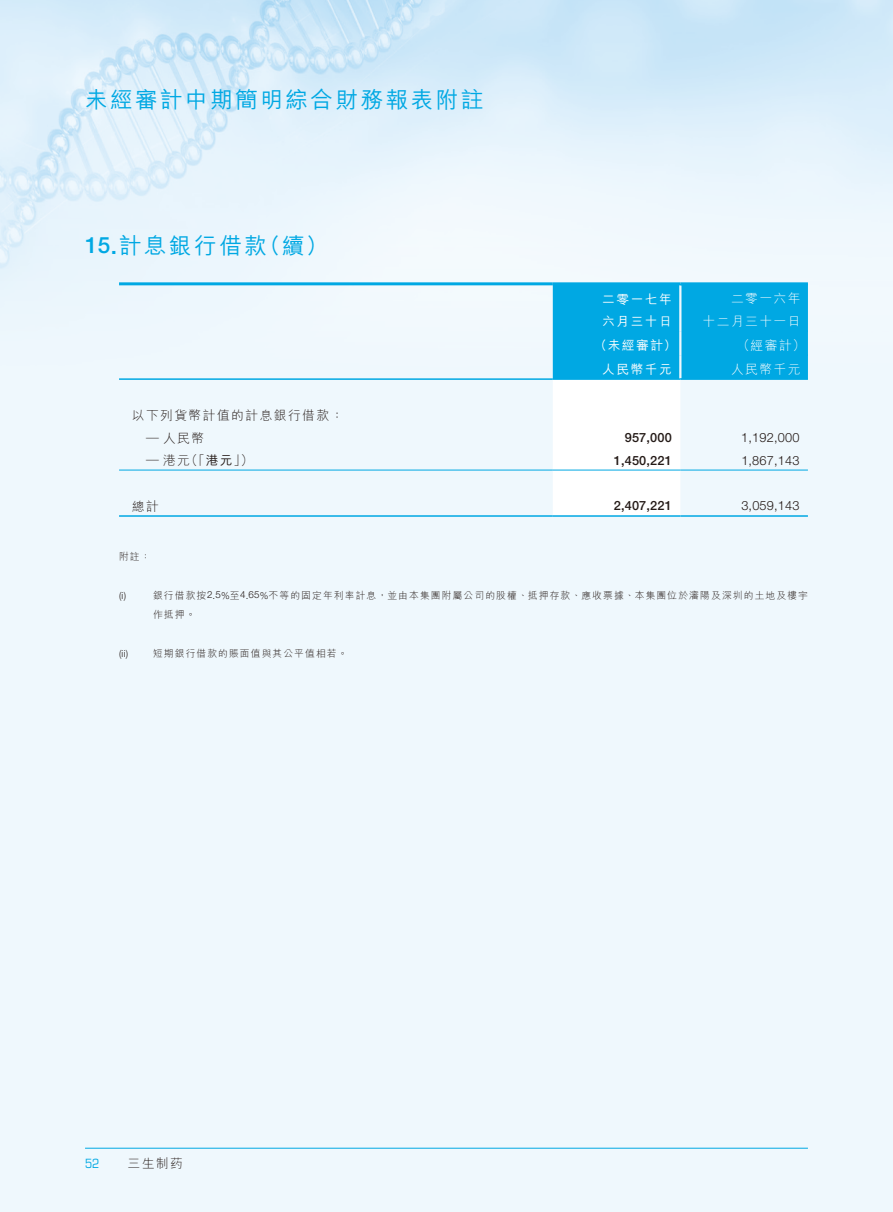
<style>
.page{position:relative;width:893px;height:1212px;background:#eff8fd}
.page>*{position:absolute;margin:0;border:0;box-sizing:border-box;transform-origin:0 0}
.t1{font:500 22.5px "M Hei HK";letter-spacing:.115em;color:#00a8e3}
.t2{font:300 12.75px/22.5px "M Hei HK";letter-spacing:.115em;color:#231916}
.t3{font:300 12.75px "Helvetica Neue";letter-spacing:.015em;color:#231916}
.t4{font:500 12.75px "Helvetica Neue";letter-spacing:.015em;color:#231916}
.t5{font:300 12.75px/22.5px "M Hei HK";letter-spacing:.115em;color:#fff;text-align:right}
.t6{font:500 12.75px/22.5px "M Hei HK";letter-spacing:.115em;color:#fff}
.t7{font:condensed 12.75px "Eurostile";color:#00a8e3}
.t8{font:300 9.75px/19.5px "M Hei HK";letter-spacing:.115em;color:#231916}
.t9{font:300 9.75px "Helvetica Neue";color:#231916}
.s1{font-family:"Helvetica Neue"}
.s2{font-weight:500}
</style>
<div class="page">
<img style="left:0;top:0;width:893px;height:470px">
<hr style="left:85px;top:1148px;width:723px;height:1px;background:#00a8e3">
<svg style="left:553px;top:285px;width:255px;height:230px"></svg>
<hr style="left:119px;top:282px;width:434px;height:3px;background:#00a8e3">
<hr style="left:553px;top:282px;width:127px;height:3px;background:#00a8e3">
<hr style="left:681px;top:330px;width:127px;height:2px;background:#00a8e3">
<hr style="left:681px;top:354px;width:127px;height:2px;background:#00a8e3">
<hr style="left:119px;top:378px;width:434px;height:2px;background:#00a8e3">
<hr style="left:553px;top:378px;width:127px;height:2px;background:#00a8e3">
<hr style="left:119px;top:515px;width:434px;height:2px;background:#00a8e3">
<hr style="left:553px;top:515px;width:127px;height:2px;background:#00a8e3">
<hr style="left:680px;top:515px;width:128px;height:2px;background:#00a8e3">
<hr style="left:119px;top:470px;width:434px;height:1px;background:#00a8e3">
<hr style="left:553px;top:470px;width:127px;height:1px;background:#00a8e3">
<hr style="left:680px;top:470px;width:128px;height:1px;background:#00a8e3">
<hr style="left:679px;top:285px;width:2px;height:46px;background:#eff8fd">
<hr style="left:679px;top:331px;width:2px;height:24px;background:#eff8fd">
<hr style="left:679px;top:355px;width:2px;height:23px;background:#eff8fd">
<hr style="left:680px;top:378px;width:128px;height:2px;background:#00a8e3">
<hr style="left:680px;top:282px;width:128px;height:3px;background:#00a8e3">
<h1 class="t1" style="left:85px;top:84px;width:400px">未經審計中期簡明綜合財務報表附註</h1>
<h1 class="t1" style="left:85px;top:229px;width:245px"><span class="s1">15.</span> 計息銀行借款（續）</h1>
<h2 class="t2" style="left:132px;top:404px;width:213px">以下列貨幣計值的計息銀行借款：　— 人民幣</h2>
<h2 class="t6" style="left:602px;top:287px;width:71px">二零一七年六月三十日</h2>
<h2 class="t5" style="left:703px;top:287px;width:99px">二零一六年<br>十二月三十一日</h2>
<h2 class="t6" style="left:594px;top:334px;width:84px">（未經審計）</h2>
<h2 class="t5" style="left:737px;top:333px;width:70px">（經審計）</h2>
<h2 class="t6" style="left:602px;top:357px;width:71px">人民幣千元</h2>
<h2 class="t5" style="left:731px;top:357px;width:71px">人民幣千元</h2>
<h2 class="t4" style="left:625px;top:430px;width:49px">957,000</h2>
<h2 class="t3" style="left:741px;top:430px;width:60px">1,192,000</h2>
<h2 class="t2" style="left:132px;top:449px;width:123px">　— 港元（「<span class="s2">港元</span>」）</h2>
<h2 class="t4" style="left:614px;top:452px;width:60px">1,450,221</h2>
<h2 class="t3" style="left:741px;top:452px;width:60px">1,867,143</h2>
<h2 class="t2" style="left:132px;top:494px;width:28px">總計</h2>
<h2 class="t4" style="left:614px;top:498px;width:60px">2,407,221</h2>
<h2 class="t3" style="left:741px;top:498px;width:60px">3,059,143</h2>
<p class="t8" style="left:119px;top:546px;width:33px">附註：</p>
<p class="t9" style="left:119px;top:589px;width:8px">(i)</p>
<p class="t8" style="left:153px;top:585px;width:656px">銀行借款按<span class="s1">2.5%</span>至<span class="s1">4.65%</span>不等的固定年利率計息，並由本集團附屬公司的股權、抵押存款、應收票據、本集團位於瀋陽及深圳的土地及樓宇作抵押。</p>
<p class="t9" style="left:119px;top:648px;width:11px">(ii)</p>
<p class="t8" style="left:153px;top:643px;width:196px">短期銀行借款的賬面值與其公平值相若。</p>
<h2 class="t7" style="left:85px;top:1155px;width:16px">52</h2>
<h2 class="t2" style="left:128px;top:1152px;width:57px">三生制药</h2>
</div>
